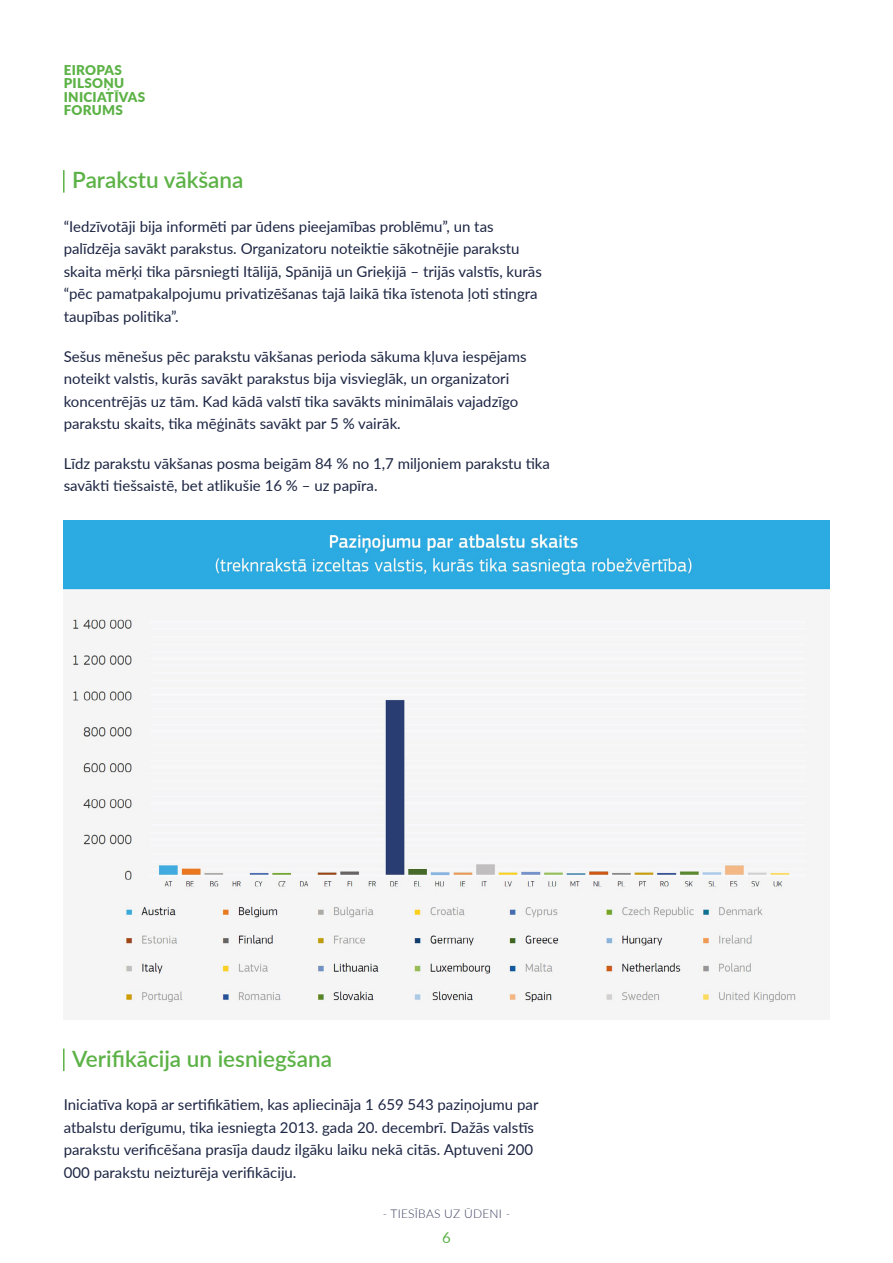
<style>
.page{position:relative;width:893px;height:1263px;background:#fff}
.page>*{position:absolute;margin:0;border:0;box-sizing:border-box;transform-origin:0 0}
.t1{font:600 22.5px "Lato";color:#5cb246}
.t2{font:15px/22.5px "Lato";color:#1c2543}
.t3{font:15px "Lato";color:#5cb246}
.t4{font:900 13.5px/13.5px "Lato";letter-spacing:.02em;color:#5cb246}
.t5{font:300 12px "Lato";letter-spacing:.02em;color:#3c3e5c}
</style>
<div class="page">
<hr style="left:63px;top:170px;width:2px;height:23px;background:#5cb246">
<hr style="left:63px;top:1048px;width:2px;height:23px;background:#5cb246">
<img style="left:64px;top:520px;width:765px;height:499px">
<p class="t4" style="left:64px;top:62px;width:83px">EIROPAS<br>PILSOŅU<br>INICIATĪVAS<br>FORUMS</p>
<h1 class="t1" style="left:72px;top:164px;width:173px">Parakstu vākšana</h1>
<p class="t2" style="left:64px;top:215px;width:480px">“Iedzīvotāji bija informēti par ūdens pieejamības problēmu”, un tas palīdzēja savākt parakstus. Organizatoru noteiktie sākotnējie parakstu skaita mērķi tika pārsniegti Itālijā, Spānijā un Grieķijā – trijās valstīs, kurās “pēc pamatpakalpojumu privatizēšanas tajā laikā tika īstenota ļoti stingra taupības politika”.</p>
<p class="t2" style="left:64px;top:344px;width:464px">Sešus mēnešus pēc parakstu vākšanas perioda sākuma kļuva iespējams noteikt valstis, kurās savākt parakstus bija visvieglāk, un organizatori koncentrējās uz tām. Kad kādā valstī tika savākts minimālais vajadzīgo parakstu skaits, tika mēģināts savākt par 5 % vairāk.</p>
<p class="t2" style="left:64px;top:451px;width:488px">Līdz parakstu vākšanas posma beigām 84 % no 1,7 miljoniem parakstu tika savākti tiešsaistē, bet atlikušie 16 % – uz papīra.</p>
<h1 class="t1" style="left:72px;top:1042px;width:261px">Verifikācija un iesniegšana</h1>
<p class="t2" style="left:64px;top:1093px;width:476px">Iniciatīva kopā ar sertifikātiem, kas apliecināja 1 659 543 paziņojumu par atbalstu derīgumu, tika iesniegta 2013. gada 20. decembrī. Dažās valstīs parakstu verificēšana prasīja daudz ilgāku laiku nekā citās. Aptuveni 200<br>000 parakstu neizturēja verifikāciju.</p>
<p class="t5" style="left:383px;top:1206px;width:129px">- TIESĪBAS UZ ŪDENI -</p>
<p class="t3" style="left:442px;top:1227px;width:10px">6</p>
</div>
